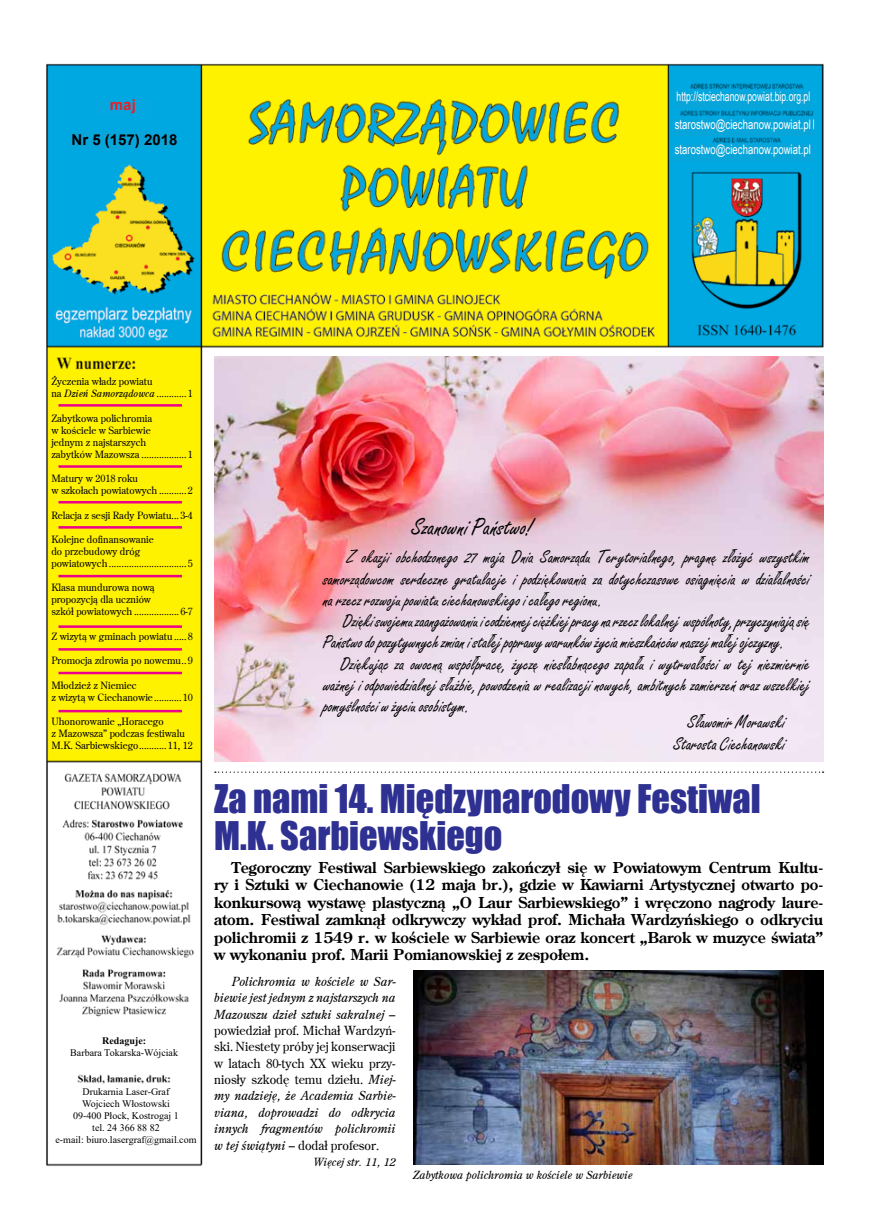
<style>
.page{position:relative;width:869px;height:1223px;background:#fff}
.page>*{position:absolute;margin:0;border:0;box-sizing:border-box;transform-origin:0 0}
.t1{font:36.25px/37.5px "Impact";color:#2e3092}
.t2{font:25px "Freeport";color:#000}
.t3{font:18.75px/21.2px "Freeport";letter-spacing:-.01em;color:#000;text-align:justify}
.t4{font:700 15px/17.5px "Centurion Old";color:#000;text-align:justify}
.t5{font:700 15px "Arial";color:#000}
.t6{font:700 15px "Arial";color:#ed1d24}
.t7{font:13.12px/27.5px "Arial Narrow";color:#fff;scale:.8 1}
.t8{font:13.12px "Arial Narrow";color:#fff;scale:.89 1}
.t9{font:italic 12.5px/16.4px "Centurion Old";color:#000;text-align:justify}
.t10{font:italic 11.25px "Centurion Old";color:#000}
.t11{font:10px/12px "Centurion Old";color:#000}
.t12{font:10px/12px "Times New Roman";color:#000;text-align:center}
.t13{font:700 10px "Times New Roman";color:#000}
.s1{font-style:italic}
.s2{font-style:normal}
</style>
<div class="page">
<img style="left:46px;top:63px;width:779px;height:1104px">
<div style="left:96px;top:99px;width:54px;height:15px;background:#05a7e1"></div>
<div style="left:69px;top:131px;width:107px;height:17px;background:#08a5db"></div>
<div style="left:51px;top:377px;width:146px;height:377px;background:#fff200"></div>
<hr style="left:58px;top:404px;width:124px;height:2px;background:#ec008c">
<hr style="left:58px;top:465px;width:124px;height:3px;background:#ec008c">
<hr style="left:58px;top:501px;width:124px;height:2px;background:#ec008c">
<hr style="left:58px;top:575px;width:124px;height:2px;background:#ec008c">
<hr style="left:58px;top:526px;width:124px;height:2px;background:#ec008c">
<hr style="left:58px;top:648px;width:124px;height:2px;background:#ec008c">
<hr style="left:58px;top:671px;width:124px;height:3px;background:#ec008c">
<hr style="left:58px;top:625px;width:124px;height:3px;background:#ec008c">
<hr style="left:58px;top:710px;width:124px;height:2px;background:#ec008c">
<div style="left:55px;top:1087px;width:142px;height:70px;background:#fff"></div>
<div style="left:53px;top:1037px;width:142px;height:30px;background:#fff"></div>
<div style="left:80px;top:1018px;width:92px;height:13px;background:#fff"></div>
<div style="left:676px;top:91px;width:135px;height:16px;background:#08a5db"></div>
<div style="left:672px;top:119px;width:140px;height:16px;background:#08a5db"></div>
<div style="left:672px;top:144px;width:140px;height:16px;background:#08a5db"></div>
<svg style="left:215px;top:771px;width:608px;height:1px"></svg>
<img style="left:214px;top:356px;width:609px;height:405px">
<img style="left:413px;top:970px;width:409px;height:194px">
<p class="t6" style="left:110px;top:94px;width:27px">maj</p>
<p class="t5" style="left:71px;top:130px;width:107px">Nr 5 (157) 2018</p>
<p class="t7" style="left:674px;top:82px;width:171px">http://stciechanow.powiat.bip.org.pl starostwo@ciechanow.powiat.pl</p>
<p class="t8" style="left:674px;top:139px;width:154px">starostwo@ciechanow.powiat.pl</p>
<p class="t11" style="left:51px;top:375px;width:143px">Życzenia władz powiatu<br>na <span class="s1">Dzień Samorządowca</span> ............1</p>
<p class="t11" style="left:51px;top:412px;width:143px">Zabytkowa polichromia<br>w kościele w Sarbiewie<br>jednym z najstarszych<br>zabytków Mazowsza ..................1</p>
<p class="t11" style="left:51px;top:472px;width:143px">Matury w 2018 roku<br>w szkołach powiatowych ...........2</p>
<p class="t11" style="left:51px;top:509px;width:143px">Relacja z sesji Rady Powiatu... 3-4</p>
<p class="t11" style="left:51px;top:533px;width:143px">Kolejne dofinansowanie<br>do przebudowy dróg powiatowych ...............................5</p>
<p class="t11" style="left:51px;top:581px;width:143px">Klasa mundurowa nową propozycją dla uczniów<br>szkół powiatowych .................. 6-7</p>
<p class="t11" style="left:51px;top:630px;width:143px">Z wizytą w gminach powiatu .....8</p>
<p class="t11" style="left:51px;top:654px;width:143px">Promocja zdrowia po nowemu..9</p>
<p class="t11" style="left:51px;top:679px;width:143px">Młodzież z Niemiec<br>z wizytą w Ciechanowie...........10</p>
<p class="t11" style="left:51px;top:715px;width:143px">Uhonorowanie „Horacego<br>z Mazowsza” podczas festiwalu<br>M.K. Sarbiewskiego...........11, 12</p>
<p class="t13" style="left:102px;top:1033px;width:45px">Redaguje:</p>
<p class="t12" style="left:70px;top:1046px;width:109px">Barbara Tokarska-Wójciak</p>
<p class="t12" style="left:55px;top:1084px;width:142px">Drukarnia Laser-Graf<br>Wojciech Włostowski<br>09-400 Płock, Kostrogaj 1<br>tel. 24 366 88 82<br>e-mail: biuro.lasergraf@gmail.com</p>
<h2 class="t2" style="left:411px;top:512px;width:123px">Szanowni Państwo!</h2>
<p class="t3" style="left:322px;top:547px;width:488px;text-indent:24px">Z okazji obchodzonego 27 maja Dnia Samorządu Terytorialnego, pragnę złożyć wszystkim samorządowcom serdeczne gratulacje i podziękowania za dotychczasowe osiągnięcia w działalności na rzecz rozwoju powiatu ciechanowskiego i całego regionu.</p>
<p class="t3" style="left:322px;top:611px;width:488px;text-indent:20px">Dzięki swojemu zaangażowaniu i codziennej ciężkiej pracy na rzecz lokalnej wspólnoty, przyczyniają się<br>Państwo do pozytywnych zmian i stałej poprawy warunków życia mieszkańców naszej małej ojczyzny.</p>
<p class="t3" style="left:322px;top:653px;width:488px;text-indent:18px">Dziękując za owocną współpracę, życzę niesłabnącego zapału i wytrwałości w tej niezmiernie ważnej i odpowiedzialnej służbie, powodzenia w realizacji nowych, ambitnych zamierzeń oraz wszelkiej pomyślności w życiu osobistym.</p>
<p class="t3" style="left:673px;top:712px;width:113px;text-align:right">Sławomir Morawski<br>Starosta Ciechanowski</p>
<h1 class="t1" style="left:214px;top:779px;width:547px">Za nami 14. Międzynarodowy Festiwal<br>M.K. Sarbiewskiego</h1>
<p class="t4" style="left:214px;top:858px;width:610px;text-indent:18px">Tegoroczny Festiwal Sarbiewskiego zakończył się w Powiatowym Centrum Kultu&shy;ry i Sztuki w Ciechanowie (12 maja br.), gdzie w Kawiarni Artystycznej otwarto po&shy;konkursową wystawę plastyczną „O Laur Sarbiewskiego” i wręczono nagrody laure&shy;atom. Festiwal zamknął odkrywczy wykład prof. Michała Wardzyńskiego o odkryciu polichromii z 1549 r. w kościele w Sarbiewie oraz koncert „Barok w muzyce świata” w wykonaniu prof. Marii Pomianowskiej z zespołem.</p>
<p class="t9" style="left:214px;top:972px;width:183px;text-indent:18px">Polichromia w kościele w Sar&shy;biewie jest jednym z najstarszych na Mazowszu dzieł sztuki sakralnej <span class="s2">– powiedział prof. Michał Wardzyń&shy;ski. Niestety próby jej konserwacji w latach 80-tych XX wieku przy&shy;niosły szkodę temu dziełu.</span> Miej&shy;my nadzieję, że Academia Sarbie&shy;viana, doprowadzi do odkrycia innych fragmentów polichromii w tej świątyni <span class="s2">– dodał profesor.</span></p>
<p class="t10" style="left:313px;top:1154px;width:84px">Więcej str. 11, 12</p>
<p class="t10" style="left:413px;top:1167px;width:221px">Zabytkowa polichromia w kościele w Sarbiewie</p>
</div>
